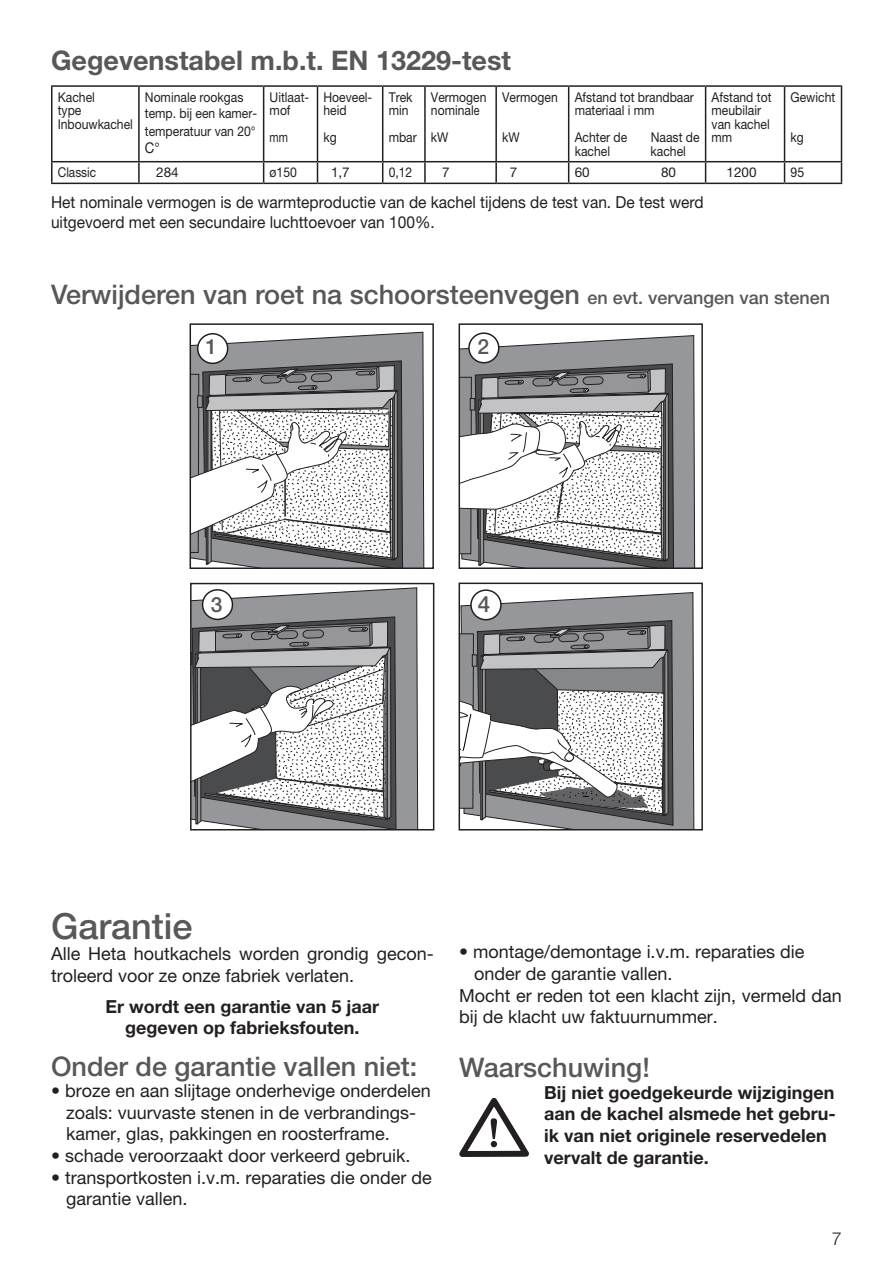
<style>
.page{position:relative;width:893px;height:1263px;background:#fff}
.page>*{position:absolute;margin:0;border:0;box-sizing:border-box;transform-origin:0 0}
.t1{font:500 36px "Helvetica Neue LT Pro";color:#57585a}
.t2{font:500 27px "Helvetica Neue LT Pro";color:#57585a}
.t3{font:700 27px "Helvetica Neue LT Pro";color:#57585a}
.t4{font:500 22.5px "Helvetica Neue LT Pro";color:#57585a}
.t5{font:500 21px "Helvetica Neue LT Pro";color:#57585a}
.t6{font:18px/21.6px "Helvetica Neue LT Pro";color:#231f20}
.t7{font:700 18px/21.6px "Helvetica Neue LT Pro";color:#231f20;text-align:center}
.t8{font:300 18px "Helvetica Neue LT Pro";color:#231f20}
.t9{font:16.5px/19.8px "Helvetica Neue LT Pro";color:#231f20;scale:.94 1}
.t10{font:14.7px "Helvetica Neue LT Pro";color:#231f20;scale:.9 1}
.t11{font:13.5px/13.5px "Helvetica Neue LT Pro";color:#231f20;scale:.9 1}
.t12{font:13.5px "Helvetica Neue LT Pro";color:#231f20}
.t13{font:13.5px "Helvetica Neue LT Pro";color:#231f20;scale:.88 1}
.t14{font:13.5px "Helvetica Neue LT Pro";color:#231f20;scale:.8 1}
.t15{font:13.5px "Helvetica Neue LT Pro";color:#231f20;scale:.91 1}
.s1{font-size:18px}
</style>
<div class="page">
<svg style="left:193px;top:332px;width:231px;height:234px;background:#9d9ea1"></svg>
<svg style="left:193px;top:360px;width:210px;height:206px"></svg>
<div style="left:190px;top:323px;width:244px;height:246px;border:2px solid #231f20"></div>
<svg style="left:462px;top:335px;width:233px;height:231px;background:#9d9fa1"></svg>
<svg style="left:462px;top:363px;width:212px;height:203px"></svg>
<div style="left:459px;top:323px;width:244px;height:246px;border:2px solid #231f20"></div>
<svg style="left:193px;top:587px;width:225px;height:240px;background:#9d9fa1"></svg>
<svg style="left:193px;top:616px;width:204px;height:211px"></svg>
<div style="left:190px;top:583px;width:244px;height:247px;border:2px solid #231f20"></div>
<div style="left:469px;top:333px;width:30px;height:30px;background:#fff;border-radius:50%"></div>
<div style="left:468px;top:332px;width:31px;height:31px;border:2px solid #231f20;border-radius:50%"></div>
<div style="left:198px;top:334px;width:30px;height:29px;background:#fff;border-radius:50%"></div>
<div style="left:197px;top:333px;width:31px;height:31px;border:2px solid #231f20;border-radius:50%"></div>
<svg style="left:462px;top:592px;width:232px;height:235px;background:#9d9fa1"></svg>
<svg style="left:462px;top:620px;width:211px;height:206px"></svg>
<div style="left:459px;top:583px;width:244px;height:247px;border:2px solid #231f20"></div>
<div style="left:203px;top:590px;width:29px;height:29px;background:#fff;border-radius:50%"></div>
<div style="left:202px;top:589px;width:31px;height:31px;border:2px solid #231f20;border-radius:50%"></div>
<div style="left:471px;top:590px;width:30px;height:30px;background:#fff;border-radius:50%"></div>
<div style="left:470px;top:589px;width:32px;height:31px;border:2px solid #231f20;border-radius:50%"></div>
<hr style="left:51px;top:85px;width:88px;height:2px;background:#231f20">
<hr style="left:51px;top:87px;width:2px;height:74px;background:#231f20">
<hr style="left:139px;top:85px;width:125px;height:2px;background:#231f20">
<hr style="left:138px;top:87px;width:2px;height:74px;background:#231f20">
<hr style="left:264px;top:85px;width:53px;height:2px;background:#231f20">
<hr style="left:263px;top:87px;width:1px;height:74px;background:#231f20">
<hr style="left:317px;top:85px;width:66px;height:2px;background:#231f20">
<hr style="left:317px;top:87px;width:1px;height:74px;background:#231f20">
<hr style="left:383px;top:85px;width:42px;height:2px;background:#231f20">
<hr style="left:382px;top:87px;width:1px;height:74px;background:#231f20">
<hr style="left:425px;top:85px;width:71px;height:2px;background:#231f20">
<hr style="left:424px;top:87px;width:2px;height:74px;background:#231f20">
<hr style="left:496px;top:85px;width:73px;height:2px;background:#231f20">
<hr style="left:495px;top:87px;width:2px;height:74px;background:#231f20">
<hr style="left:569px;top:85px;width:137px;height:2px;background:#231f20">
<hr style="left:568px;top:87px;width:1px;height:74px;background:#231f20">
<hr style="left:706px;top:85px;width:78px;height:2px;background:#231f20">
<hr style="left:705px;top:87px;width:1px;height:74px;background:#231f20">
<hr style="left:784px;top:85px;width:58px;height:2px;background:#231f20">
<hr style="left:784px;top:87px;width:1px;height:74px;background:#231f20">
<hr style="left:841px;top:87px;width:1px;height:74px;background:#231f20">
<hr style="left:51px;top:161px;width:88px;height:1px;background:#231f20">
<hr style="left:51px;top:162px;width:2px;height:21px;background:#231f20">
<hr style="left:139px;top:161px;width:125px;height:1px;background:#231f20">
<hr style="left:138px;top:162px;width:2px;height:21px;background:#231f20">
<hr style="left:264px;top:161px;width:53px;height:1px;background:#231f20">
<svg style="left:263px;top:162px;width:1px;height:21px"></svg>
<hr style="left:317px;top:161px;width:66px;height:1px;background:#231f20">
<svg style="left:317px;top:162px;width:1px;height:21px"></svg>
<hr style="left:383px;top:161px;width:42px;height:1px;background:#231f20">
<svg style="left:382px;top:162px;width:1px;height:21px"></svg>
<hr style="left:425px;top:161px;width:71px;height:1px;background:#231f20">
<hr style="left:424px;top:162px;width:2px;height:21px;background:#231f20">
<hr style="left:496px;top:161px;width:73px;height:1px;background:#231f20">
<hr style="left:495px;top:162px;width:2px;height:21px;background:#231f20">
<hr style="left:569px;top:161px;width:137px;height:1px;background:#231f20">
<svg style="left:568px;top:162px;width:1px;height:21px"></svg>
<hr style="left:706px;top:161px;width:78px;height:1px;background:#231f20">
<svg style="left:705px;top:162px;width:1px;height:21px"></svg>
<hr style="left:784px;top:161px;width:58px;height:1px;background:#231f20">
<svg style="left:784px;top:162px;width:1px;height:21px"></svg>
<svg style="left:841px;top:162px;width:1px;height:21px"></svg>
<hr style="left:51px;top:183px;width:88px;height:1px;background:#231f20">
<hr style="left:139px;top:183px;width:125px;height:1px;background:#231f20">
<hr style="left:264px;top:183px;width:53px;height:1px;background:#231f20">
<hr style="left:317px;top:183px;width:66px;height:1px;background:#231f20">
<hr style="left:383px;top:183px;width:42px;height:1px;background:#231f20">
<hr style="left:425px;top:183px;width:71px;height:1px;background:#231f20">
<hr style="left:496px;top:183px;width:73px;height:1px;background:#231f20">
<hr style="left:569px;top:183px;width:137px;height:1px;background:#231f20">
<hr style="left:706px;top:183px;width:78px;height:1px;background:#231f20">
<hr style="left:784px;top:183px;width:58px;height:1px;background:#231f20">
<svg style="left:459px;top:1098px;width:70px;height:59px"></svg>
<h2 class="t3" style="left:51px;top:51px;width:462px">Gegevenstabel m.b.t. EN 13229-test</h2>
<p class="t11" style="left:58px;top:91px;width:85px">Kachel<br>type<br>Inbouwkachel</p>
<p class="t11" style="left:145px;top:90px;width:126px;line-height:16.2px">Nominale rookgas temp. bij een kamer-</p>
<p class="t11" style="left:145px;top:125px;width:125px">temperatuur van 20°</p>
<p class="t10" style="left:145px;top:142px;width:18px">C°</p>
<p class="t11" style="left:270px;top:91px;width:45px">Uitlaat&shy;mof</p>
<p class="t14" style="left:270px;top:132px;width:25px">mm</p>
<p class="t11" style="left:323px;top:91px;width:56px">Hoeveel&shy;heid</p>
<p class="t11" style="left:323px;top:132px;width:16px">kg</p>
<p class="t11" style="left:389px;top:91px;width:28px">Trek min</p>
<p class="t11" style="left:389px;top:132px;width:33px">mbar</p>
<p class="t11" style="left:431px;top:91px;width:63px">Vermogen nominale</p>
<p class="t11" style="left:431px;top:132px;width:21px">kW</p>
<p class="t11" style="left:502px;top:91px;width:63px">Vermogen</p>
<p class="t11" style="left:502px;top:132px;width:21px">kW</p>
<p class="t11" style="left:575px;top:91px;width:134px">Afstand tot brandbaar materiaal i mm</p>
<p class="t11" style="left:575px;top:132px;width:60px">Achter de</p>
<p class="t11" style="left:651px;top:132px;width:56px">Naast de</p>
<p class="t11" style="left:575px;top:145px;width:41px">kachel</p>
<p class="t11" style="left:651px;top:145px;width:41px">kachel</p>
<p class="t11" style="left:712px;top:91px;width:68px">Afstand tot meubilair van kachel mm</p>
<p class="t11" style="left:790px;top:91px;width:51px">Gewicht</p>
<p class="t11" style="left:790px;top:132px;width:16px">kg</p>
<p class="t13" style="left:58px;top:167px;width:45px">Classic</p>
<p class="t12" style="left:156px;top:167px;width:24px">284</p>
<p class="t11" style="left:270px;top:167px;width:32px">ø150</p>
<p class="t12" style="left:331px;top:167px;width:20px">1,7</p>
<p class="t11" style="left:389px;top:167px;width:28px">0,12</p>
<p class="t12" style="left:442px;top:167px;width:9px">7</p>
<p class="t12" style="left:510px;top:167px;width:9px">7</p>
<p class="t12" style="left:575px;top:167px;width:17px">60</p>
<p class="t12" style="left:661px;top:167px;width:17px">80</p>
<p class="t12" style="left:727px;top:167px;width:32px">1200</p>
<p class="t15" style="left:790px;top:167px;width:17px">95</p>
<p class="t9" style="left:51px;top:194px;width:696px">Het nominale vermogen is de warmteproductie van de kachel tijdens de test van. De test werd uitgevoerd met een secundaire luchttoevoer van 100%.</p>
<h2 class="t2" style="left:51px;top:285px;width:781px">Verwijderen van roet na schoorsteenvegen <span class="s1">en evt. vervangen van stenen</span></h2>
<p class="t5" style="left:206px;top:338px;width:13px">1</p>
<p class="t5" style="left:477px;top:338px;width:13px">2</p>
<p class="t5" style="left:211px;top:596px;width:13px">3</p>
<p class="t4" style="left:478px;top:595px;width:14px">4</p>
<h1 class="t1" style="left:51px;top:912px;width:143px">Garantie</h1>
<p class="t6" style="left:51px;top:944px;width:384px">Alle Heta houtkachels worden grondig gecon&shy;troleerd voor ze onze fabriek verlaten.</p>
<p class="t7" style="left:106px;top:997px;width:275px">Er wordt een garantie van 5 jaar gegeven op fabrieksfouten.</p>
<h2 class="t2" style="left:51px;top:1056px;width:368px">Onder de garantie vallen niet:</h2>
<p class="t6" style="left:66px;top:1080px;width:366px;text-indent:-15px">• broze en aan slijtage onderhevige onderdelen zoals: vuurvaste stenen in de verbrandings&shy;kamer, glas, pakkingen en roosterframe.</p>
<p class="t6" style="left:51px;top:1144px;width:361px">• schade veroorzaakt door verkeerd gebruik.</p>
<p class="t6" style="left:66px;top:1166px;width:367px;text-indent:-15px">• transportkosten i.v.m. reparaties die onder de garantie vallen.</p>
<p class="t6" style="left:459px;top:941px;width:347px">• montage/demontage i.v.m. reparaties die</p>
<p class="t6" style="left:474px;top:964px;width:200px">onder de garantie vallen.</p>
<p class="t6" style="left:459px;top:985px;width:384px">Mocht er reden tot een klacht zijn, vermeld dan</p>
<p class="t6" style="left:459px;top:1007px;width:260px">bij de klacht uw faktuurnummer.</p>
<h2 class="t2" style="left:459px;top:1057px;width:192px">Waarschuwing!</h2>
<p class="t7" style="left:544px;top:1083px;width:293px;text-align:left">Bij niet goedgekeurde wijzigingen aan de kachel alsmede het gebru&shy;ik van niet originele reservedelen vervalt de garantie.</p>
<p class="t8" style="left:832px;top:1228px;width:12px">7</p>
</div>
